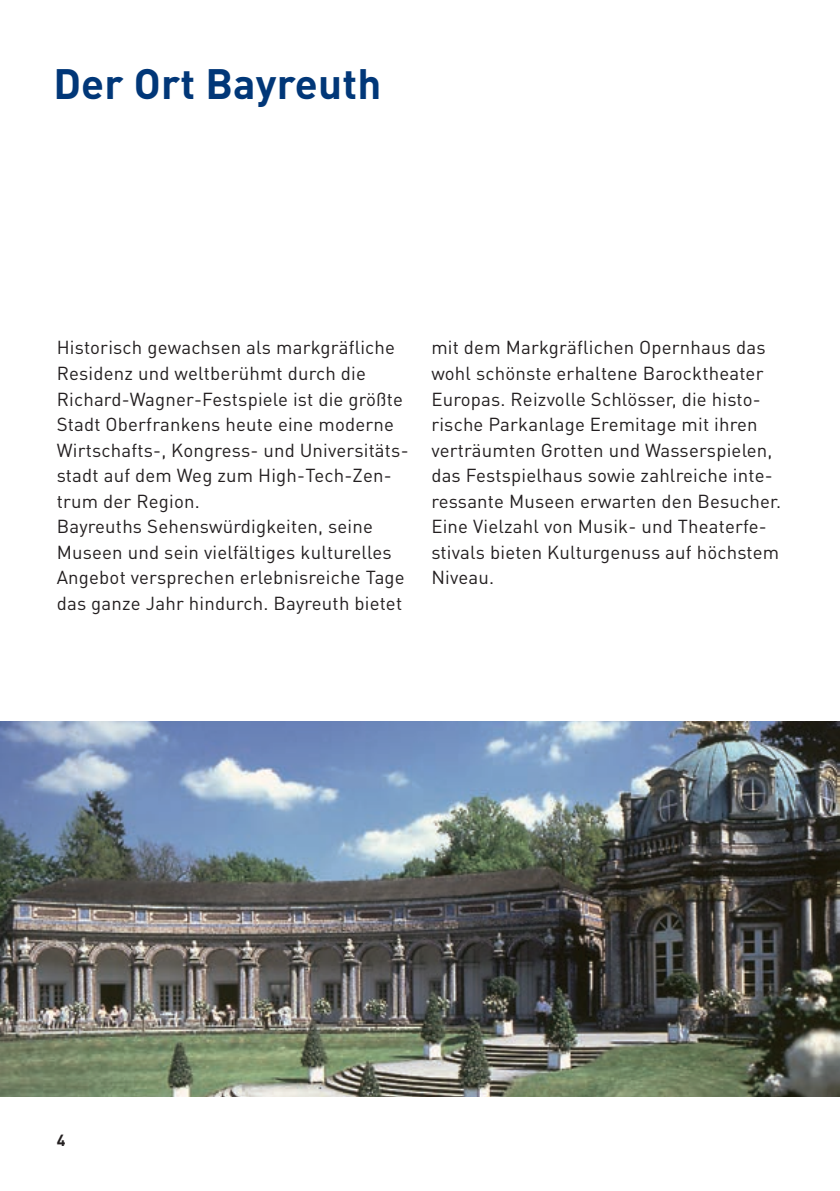
<style>
.page{position:relative;width:840px;height:1191px;background:#fff}
.page>*{position:absolute;margin:0;border:0;box-sizing:border-box;transform-origin:0 0}
._01_Headline{font:700 42px "DIN Pro DR Vp";letter-spacing:.005em;color:#013778}
._03_Fließtext{font:18.6px/25.6px "DIN Pro DR Vp";letter-spacing:.01em;color:#231f20}
.t1{font:700 16px "DIN Pro DR Vp";color:#231f20}
</style>
<div class="page">
<img style="left:0;top:721px;width:839px;height:375px">
<p class="_01_Headline" style="left:53px;top:56px;width:329px">Der Ort Bayreuth</p>
<p class="_03_Fließtext" style="left:57px;top:334px;width:353px">Historisch gewachsen als markgräfliche Residenz und weltberühmt durch die Richard-Wagner-Festspiele ist die größte Stadt Oberfrankens heute eine moderne Wirtschafts-, Kongress- und Universitäts&shy;stadt auf dem Weg zum High-Tech-Zen&shy;trum der Region.</p>
<p class="_03_Fließtext" style="left:57px;top:513px;width:349px">Bayreuths Sehenswürdigkeiten, seine Museen und sein vielfältiges kulturelles Angebot versprechen erlebnisreiche Tage das ganze Jahr hindurch. Bayreuth bietet</p>
<p class="_03_Fließtext" style="left:431px;top:334px;width:351px">mit dem Markgräflichen Opernhaus das wohl schönste erhaltene Barocktheater Europas. Reizvolle Schlösser, die histo&shy;rische Parkanlage Eremitage mit ihren verträumten Grotten und Wasserspielen, das Festspielhaus sowie zahlreiche inte&shy;ressante Museen erwarten den Besucher.<br>Eine Vielzahl von Musik- und Theaterfe&shy;stivals bieten Kulturgenuss auf höchstem Niveau.</p>
<p class="t1" style="left:57px;top:1129px;width:10px">4</p>
</div>
